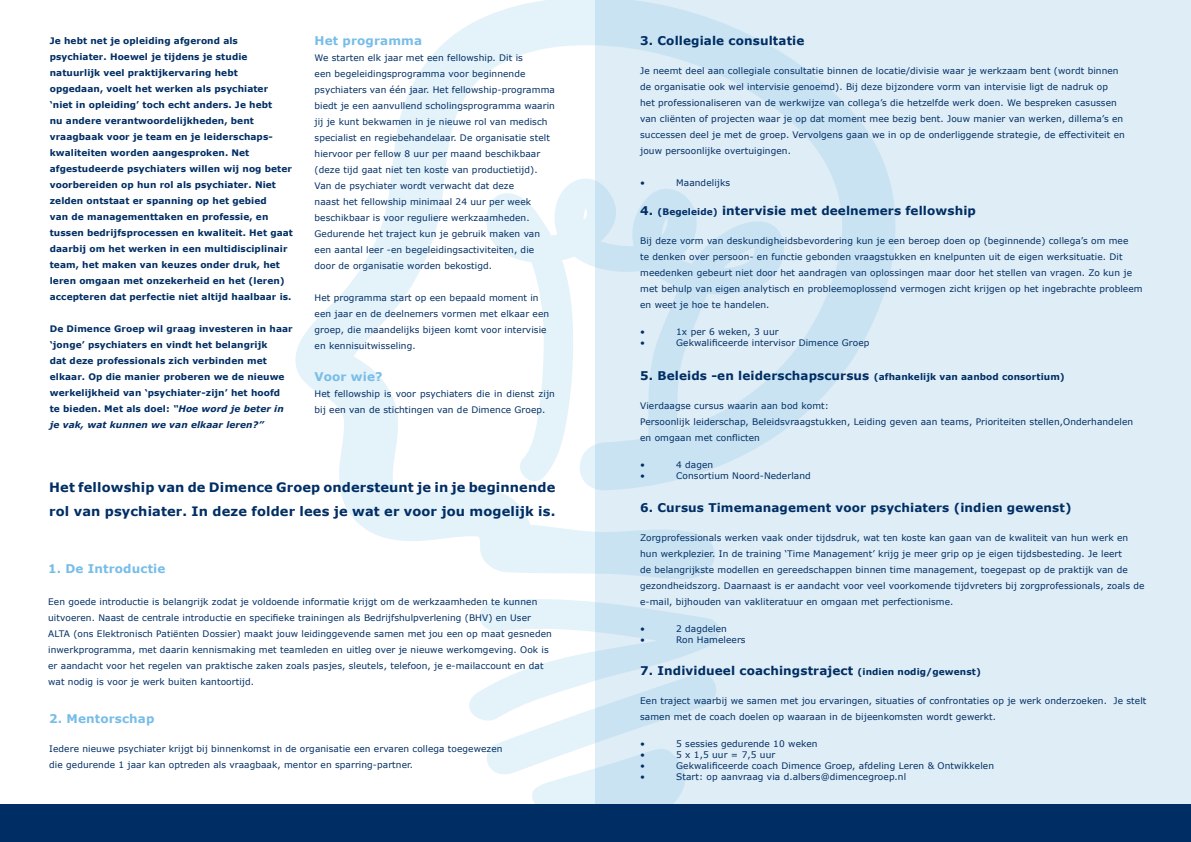
<style>
.page{position:relative;width:1191px;height:842px;background:#fff}
.page>*{position:absolute;margin:0;border:0;box-sizing:border-box;transform-origin:0 0}
.t1{font:700 13px/24px "Verdana";letter-spacing:.01em;color:#002e64}
.t2{font:700 12px "Verdana";letter-spacing:.01em;color:#002e64}
.t3{font:700 12px "Verdana";letter-spacing:.01em;color:#78bde8}
.t4{font:9px/16px "Verdana";letter-spacing:.01em;color:#002e64}
.t5{font:700 9px/16px "Verdana";letter-spacing:.01em;color:#002e64}
.s1{font-style:italic}
.s2{font-size:9px}
.s3{font-size:12px}
</style>
<div class="page">
<div style="left:594px;top:0;width:597px;height:822px;background:#dfedf6"></div>
<svg style="left:295px;top:0;width:601px;height:581px;fill:#e4f2fa"></svg>
<svg style="left:484px;top:169px;width:304px;height:321px"></svg>
<svg style="left:466px;top:593px;width:260px;height:212px"></svg>
<div style="left:0;top:805px;width:1191px;height:37px;background:#002e64"></div>
<p class="t5" style="left:50px;top:32px;width:245px">Je hebt net je opleiding afgerond als psychiater. Hoewel je tijdens je studie natuurlijk veel praktijkervaring hebt opgedaan, voelt het werken als psychiater ‘niet in opleiding’ toch echt anders. Je hebt<br>nu andere verantwoordelijkheden, bent vraagbaak voor je team en je leiderschaps&shy;kwaliteiten worden aangesproken. Net afgestudeerde psychiaters willen wij nog beter voorbereiden op hun rol als psychiater. Niet zelden ontstaat er spanning op het gebied<br>van de managementtaken en professie, en tussen bedrijfsprocessen en kwaliteit. Het gaat daarbij om het werken in een multidisciplinair team, het maken van keuzes onder druk, het leren omgaan met onzekerheid en het (leren) accepteren dat perfectie niet altijd haalbaar is.</p>
<p class="t5" style="left:50px;top:320px;width:244px">De Dimence Groep wil graag investeren in haar ‘jonge’ psychiaters en vindt het belangrijk<br>dat deze professionals zich verbinden met elkaar. Op die manier proberen we de nieuwe werkelijkheid van ‘psychiater-zijn’ het hoofd<br>te bieden. Met als doel: <span class="s1">“Hoe word je beter in je vak, wat kunnen we van elkaar leren?”</span></p>
<p class="t3" style="left:314px;top:32px;width:109px">Het programma</p>
<p class="t4" style="left:314px;top:50px;width:242px">We starten elk jaar met een fellowship. Dit is<br>een begeleidingsprogramma voor beginnende psychiaters van één jaar. Het fellowship-programma biedt je een aanvullend scholingsprogramma waarin jij je kunt bekwamen in je nieuwe rol van medisch specialist en regiebehandelaar. De organisatie stelt hiervoor per fellow 8 uur per maand beschikbaar (deze tijd gaat niet ten koste van productietijd).<br>Van de psychiater wordt verwacht dat deze<br>naast het fellowship minimaal 24 uur per week beschikbaar is voor reguliere werkzaamheden.</p>
<p class="t4" style="left:314px;top:226px;width:227px">Gedurende het traject kun je gebruik maken van een aantal leer -en begeleidingsactiviteiten, die door de organisatie worden bekostigd.</p>
<p class="t4" style="left:314px;top:290px;width:236px">Het programma start op een bepaald moment in een jaar en de deelnemers vormen met elkaar een groep, die maandelijks bijeen komt voor intervisie en kennisuitwisseling.</p>
<p class="t3" style="left:314px;top:368px;width:69px">Voor wie?</p>
<p class="t4" style="left:314px;top:386px;width:242px">Het fellowship is voor psychiaters die in dienst zijn bij een van de stichtingen van de Dimence Groep.</p>
<p class="t1" style="left:49px;top:475px;width:507px">Het fellowship van de Dimence Groep ondersteunt je in je beginnende rol van psychiater. In deze folder lees je wat er voor jou mogelijk is.</p>
<p class="t3" style="left:48px;top:560px;width:119px">1. De Introductie</p>
<p class="t4" style="left:48px;top:593px;width:505px">Een goede introductie is belangrijk zodat je voldoende informatie krijgt om de werkzaamheden te kunnen uitvoeren. Naast de centrale introductie en specifieke trainingen als Bedrijfshulpverlening (BHV) en User ALTA (ons Elektronisch Patiënten Dossier) maakt jouw leidinggevende samen met jou een op maat gesneden inwerkprogramma, met daarin kennismaking met teamleden en uitleg over je nieuwe werkomgeving. Ook is er aandacht voor het regelen van praktische zaken zoals pasjes, sleutels, telefoon, je e-mailaccount en dat wat nodig is voor je werk buiten kantoortijd.</p>
<p class="t3" style="left:49px;top:710px;width:107px">2. Mentorschap</p>
<p class="t4" style="left:49px;top:741px;width:455px">Iedere nieuwe psychiater krijgt bij binnenkomst in de organisatie een ervaren collega toegewezen</p>
<p class="t4" style="left:49px;top:757px;width:365px">die gedurende 1 jaar kan optreden als vraagbaak, mentor en sparring-partner.</p>
<p class="t2" style="left:640px;top:32px;width:166px">3. Collegiale consultatie</p>
<p class="t4" style="left:640px;top:63px;width:486px">Je neemt deel aan collegiale consultatie binnen de locatie/divisie waar je werkzaam bent (wordt binnen de organisatie ook wel intervisie genoemd). Bij deze bijzondere vorm van intervisie ligt de nadruk op het professionaliseren van de werkwijze van collega’s die hetzelfde werk doen. We bespreken casussen van cliënten of projecten waar je op dat moment mee bezig bent. Jouw manier van werken, dillema’s en successen deel je met de groep. Vervolgens gaan we in op de onderliggende strategie, de effectiviteit en jouw persoonlijke overtuigingen.</p>
<p class="t4" style="left:640px;top:175px;width:6px">•</p>
<p class="t4" style="left:676px;top:175px;width:56px">Maandelijks</p>
<p class="t2" style="left:640px;top:202px;width:337px">4. <span class="s2">(Begeleide)</span> intervisie met deelnemers fellowship</p>
<p class="t4" style="left:640px;top:232px;width:504px">Bij deze vorm van deskundigheidsbevordering kun je een beroep doen op (beginnende) collega’s om mee<br>te denken over persoon- en functie gebonden vraagstukken en knelpunten uit de eigen werksituatie. Dit meedenken gebeurt niet door het aandragen van oplossingen maar door het stellen van vragen. Zo kun je met behulp van eigen analytisch en probleemoplossend vermogen zicht krijgen op het ingebrachte probleem en weet je hoe te handelen.</p>
<p class="t4" style="left:640px;top:323px;width:6px">•</p>
<p class="t4" style="left:676px;top:323px;width:104px">1x per 6 weken, 3 uur</p>
<p class="t4" style="left:640px;top:334px;width:6px">•</p>
<p class="t4" style="left:676px;top:334px;width:195px">Gekwalificeerde intervisor Dimence Groep</p>
<p class="t5" style="left:640px;top:369px;width:426px"><span class="s3">5. Beleids -en leiderschapscursus</span> (afhankelijk van aanbod consortium)</p>
<p class="t4" style="left:640px;top:398px;width:190px">Vierdaagse cursus waarin aan bod komt:</p>
<p class="t4" style="left:640px;top:414px;width:494px">Persoonlijk leiderschap, Beleidsvraagstukken, Leiding geven aan teams, Prioriteiten stellen,Onderhandelen en omgaan met conflicten</p>
<p class="t4" style="left:640px;top:457px;width:6px">•</p>
<p class="t4" style="left:676px;top:457px;width:39px">4 dagen</p>
<p class="t4" style="left:640px;top:468px;width:6px">•</p>
<p class="t4" style="left:676px;top:468px;width:136px">Consortium Noord-Nederland</p>
<p class="t2" style="left:640px;top:499px;width:433px">6. Cursus Timemanagement voor psychiaters (indien gewenst)</p>
<p class="t4" style="left:640px;top:530px;width:506px">Zorgprofessionals werken vaak onder tijdsdruk, wat ten koste kan gaan van de kwaliteit van hun werk en hun werkplezier. In de training ‘Time Management’ krijg je meer grip op je eigen tijdsbesteding. Je leert<br>de belangrijkste modellen en gereedschappen binnen time management, toegepast op de praktijk van de gezondheidszorg. Daarnaast is er aandacht voor veel voorkomende tijdvreters bij zorgprofessionals, zoals de e-mail, bijhouden van vakliteratuur en omgaan met perfectionisme.</p>
<p class="t4" style="left:640px;top:621px;width:6px">•</p>
<p class="t4" style="left:676px;top:621px;width:52px">2 dagdelen</p>
<p class="t4" style="left:640px;top:632px;width:6px">•</p>
<p class="t4" style="left:676px;top:632px;width:71px">Ron Hameleers</p>
<p class="t2" style="left:640px;top:662px;width:342px">7. Individueel coachingstraject <span class="s2">(indien nodig/gewenst)</span></p>
<p class="t4" style="left:640px;top:693px;width:508px">Een traject waarbij we samen met jou ervaringen, situaties of confrontaties op je werk onderzoeken. Je stelt samen met de coach doelen op waaraan in de bijeenkomsten wordt gewerkt.</p>
<p class="t4" style="left:640px;top:736px;width:6px">•</p>
<p class="t4" style="left:676px;top:736px;width:143px">5 sessies gedurende 10 weken</p>
<p class="t4" style="left:640px;top:747px;width:6px">•</p>
<p class="t4" style="left:676px;top:747px;width:101px">5 x 1,5 uur = 7,5 uur</p>
<p class="t4" style="left:640px;top:758px;width:6px">•</p>
<p class="t4" style="left:676px;top:758px;width:319px">Gekwalificeerde coach Dimence Groep, afdeling Leren &amp; Ontwikkelen</p>
<p class="t4" style="left:640px;top:769px;width:6px">•</p>
<p class="t4" style="left:676px;top:769px;width:231px">Start: op aanvraag via d.albers@dimencegroep.nl</p>
</div>
